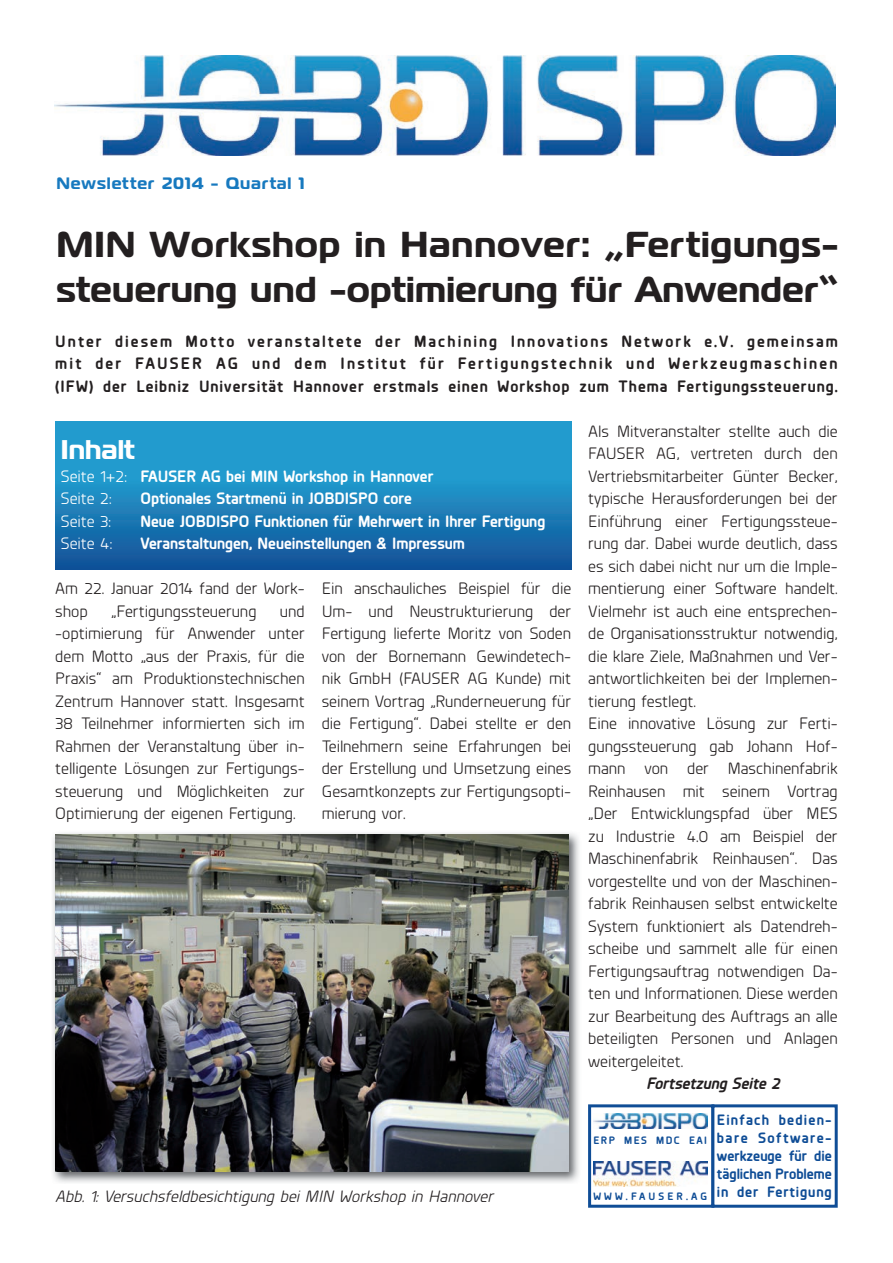
<style>
.page{position:relative;width:893px;height:1263px;background:#fff}
.page>*{position:absolute;margin:0;border:0;box-sizing:border-box;transform-origin:0 0}
.t1{font:700 36px/45px "Magistral";letter-spacing:.01em;color:#231f20}
.t2{font:700 27px "Magistral";color:#fff}
.t3{font:16.5px/22.5px "Planer";color:#231f20}
.t4{font:700 16.5px/22.5px "Planer";letter-spacing:.065em;color:#231f20;text-align:justify}
.t5{font:700 16.5px/22.5px "Planer";color:#fff}
.t6{font:italic 16.5px "Planer";color:#231f20}
.t7{font:700 16.5px "Magistral";letter-spacing:.05em;color:#1779bf}
.t8{font:italic 700 16.5px "Planer";color:#231f20}
.t9{font:16.5px "Planer";color:#fff}
.t10{font:700 15px/18px "Planer";letter-spacing:.005em;color:#0f4d96;text-align:justify}
.t11{font:700 10.8px "Planer";letter-spacing:.29em;color:#0f4d96}
.t12{font:700 10.8px "Planer";letter-spacing:.215em;color:#0f4d96}
.s1{font-weight:400}
</style>
<div class="page">
<div style="left:588px;top:1104px;width:126px;height:104px;border:3px solid #0f4d96"></div>
<svg style="left:55px;top:422px;width:516px;height:148px;background:#1c83bc"></svg>
<div style="left:711px;top:1104px;width:127px;height:104px;border:3px solid #0f4d96"></div>
<img style="left:55px;top:55px;width:781px;height:100px">
<img style="left:593px;top:1113px;width:114px;height:15px">
<img style="left:594px;top:1161px;width:113px;height:25px">
<img style="left:53px;top:833px;width:526px;height:350px">
<img style="left:55px;top:834px;width:513px;height:337px">
<p class="t7" style="left:56px;top:172px;width:250px">Newsletter 2014 - Quartal 1</p>
<h1 class="t1" style="left:56px;top:221px;width:784px">MIN Workshop in Hannover: „Fertigungs&shy;steuerung und -optimierung für Anwender“</h1>
<p class="t4" style="left:55px;top:328px;width:784px">Unter diesem Motto veranstaltete der Machining Innovations Network e.V. gemeinsam mit der FAUSER AG und dem Institut für Fertigungstechnik und Werkzeugmaschinen (IFW) der Leibniz Universität Hannover erstmals einen Workshop zum Thema Fertigungssteuerung.</p>
<h2 class="t2" style="left:61px;top:432px;width:75px">Inhalt</h2>
<p class="t5" style="left:61px;top:463px;width:374px"><span class="s1">Seite 1+2:</span> FAUSER AG bei MIN Workshop in Hannover<br><span class="s1">Seite 2:</span></p>
<p class="t5" style="left:140px;top:486px;width:273px">Optionales Startmenü in JOBDISPO core</p>
<p class="t9" style="left:61px;top:510px;width:52px">Seite 3:</p>
<p class="t5" style="left:140px;top:508px;width:406px">Neue JOBDISPO Funktionen für Mehrwert in Ihrer Fertigung</p>
<p class="t9" style="left:61px;top:533px;width:53px">Seite 4:</p>
<p class="t5" style="left:140px;top:531px;width:326px">Veranstaltungen, Neueinstellungen &amp; Impressum</p>
<p class="t3" style="left:55px;top:576px;width:251px">Am 22. Januar 2014 fand der Work&shy;shop</p>
<p class="t3" style="left:111px;top:599px;width:147px">„Fertigungssteuerung</p>
<p class="t3" style="left:55px;top:599px;width:251px;text-align:justify;text-indent:225px">und -optimierung für Anwender unter dem Motto „aus der Praxis, für die Praxis“ am Produktionstechnischen Zentrum Hannover statt. Insgesamt 38 Teilnehmer informierten sich im Rahmen der Veranstaltung über in&shy;telligente Lösungen zur Fertigungs&shy;steuerung und Möglichkeiten zur Optimierung der eigenen Fertigung.</p>
<p class="t3" style="left:322px;top:576px;width:251px;text-align:justify">Ein anschauliches Beispiel für die Um- und Neustrukturierung der Fertigung lieferte Moritz von Soden von der Bornemann Gewindetech&shy;nik GmbH (FAUSER AG Kunde) mit seinem Vortrag „Runderneuerung für die Fertigung“. Dabei stellte er den Teilnehmern seine Erfahrungen bei der Erstellung und Umsetzung eines Gesamtkonzepts zur Fertigungsopti&shy;mierung vor.</p>
<p class="t6" style="left:55px;top:1185px;width:439px">Abb. 1: Versuchsfeldbesichtigung bei MIN Workshop in Hannover</p>
<p class="t3" style="left:588px;top:419px;width:251px">Als Mitveranstalter stellte auch die FAUSER AG, vertreten durch den Vertriebsmitarbeiter Günter Becker, typische Herausforderungen bei der Einführung einer Fertigungssteue&shy;rung dar. Dabei wurde deutlich, dass es sich dabei nicht nur um die Imple&shy;mentierung einer Software handelt.<br>Vielmehr ist auch eine entsprechen&shy;de Organisationsstruktur notwendig, die klare Ziele, Maßnahmen und Ver&shy;antwortlichkeiten bei der Implemen&shy;tierung festlegt.<br>Eine innovative Lösung zur Ferti&shy;gungssteuerung gab Johann Hof&shy;mann von der Maschinenfabrik Reinhausen mit seinem Vortrag „Der Entwicklungspfad über MES zu Industrie 4.0 am Beispiel der Maschinenfabrik Reinhausen“. Das vorgestellte und von der Maschinen&shy;fabrik Reinhausen selbst entwickelte System funktioniert als Datendreh&shy;scheibe und sammelt alle für einen Fertigungsauftrag notwendigen Da&shy;ten und Informationen. Diese werden zur Bearbeitung des Auftrags an alle beteiligten Personen und Anlagen weitergeleitet.</p>
<p class="t8" style="left:646px;top:1071px;width:135px">Fortsetzung Seite 2</p>
<p class="t12" style="left:593px;top:1132px;width:115px">ERP MES MDC EAI</p>
<p class="t11" style="left:593px;top:1188px;width:115px">WWW.FAUSER.AG</p>
<p class="t10" style="left:717px;top:1109px;width:116px">Einfach bedien&shy;bare Software&shy;werkzeuge für die täglichen Probleme in der Fertigung</p>
</div>
